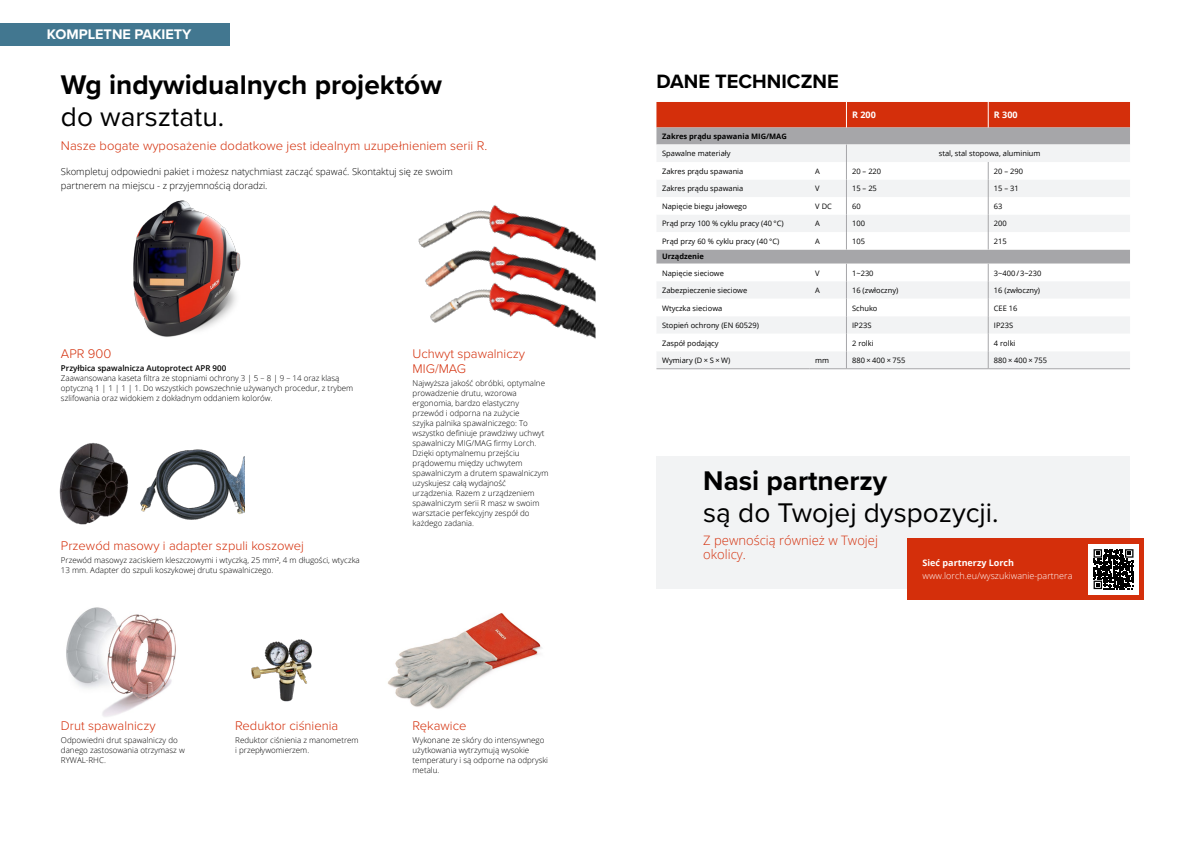
<style>
.page{position:relative;width:1191px;height:842px;background:#fff}
.page>*{position:absolute;margin:0;border:0;box-sizing:border-box;transform-origin:0 0}
.t1{font:700 28px "Proxima Nova";color:#000}
.t2{font:28px "Proxima Nova";color:#000}
.t3{font:700 20px "Proxima Nova";color:#000}
.t4{font:700 14.4px "Proxima Nova";color:#fff}
.t5{font:300 13px/15px "Proxima Nova";color:#d42f0b}
.t6{font:300 13px/14.2px "Open Sans";color:#d42f0b}
.t7{font:300 9.5px/14.2px "Open Sans";color:#000}
.t8{font:300 9px "Open Sans";color:#fff}
.t9{font:700 9px "Open Sans";color:#fff}
.t10{font:300 8px/10px "Open Sans";color:#000}
.t11{font:600 8px "Open Sans";color:#000}
.t12{font:7.5px "Open Sans";color:#000}
.t13{font:700 7.5px "Open Sans";color:#000}
</style>
<div class="page">
<img style="left:418px;top:205px;width:177px;height:134px">
<img style="left:251px;top:639px;width:62px;height:63px">
<img style="left:140px;top:449px;width:105px;height:71px">
<img style="left:59px;top:443px;width:70px;height:82px">
<img style="left:388px;top:613px;width:154px;height:96px">
<img style="left:66px;top:607px;width:110px;height:110px">
<img style="left:133px;top:200px;width:108px;height:137px">
<div style="left:656px;top:127px;width:474px;height:17px;background:#a6a6a9"></div>
<div style="left:656px;top:144px;width:474px;height:225px;background:#f2f3f4"></div>
<svg style="left:656px;top:162px;width:474px;height:189px"></svg>
<hr style="left:656px;top:369px;width:153px;height:1px;background:#a6a6a9">
<hr style="left:809px;top:369px;width:37px;height:1px;background:#a6a6a9">
<hr style="left:846px;top:369px;width:142px;height:1px;background:#a6a6a9">
<hr style="left:988px;top:369px;width:142px;height:1px;background:#a6a6a9">
<div style="left:656px;top:102px;width:474px;height:25px;background:#d42f0b"></div>
<svg style="left:988px;top:264px;width:1px;height:105px"></svg>
<svg style="left:988px;top:162px;width:1px;height:88px"></svg>
<svg style="left:846px;top:144px;width:1px;height:106px"></svg>
<svg style="left:846px;top:264px;width:1px;height:105px"></svg>
<div style="left:656px;top:456px;width:474px;height:132px;background:#f2f3f4"></div>
<div style="left:907px;top:538px;width:237px;height:62px;background:#d42f0b"></div>
<div style="left:1088px;top:544px;width:50px;height:50px;background:#fff"></div>
<svg style="left:1093px;top:549px;width:41px;height:41px"></svg>
<svg style="left:1093px;top:549px;width:40px;height:40px"></svg>
<div style="left:0;top:23px;width:230px;height:22px;background:#427790"></div>
<h3 class="t4" style="left:47px;top:23px;width:146px">KOMPLETNE PAKIETY</h3>
<h1 class="t1" style="left:61px;top:64px;width:382px">Wg indywidualnych projektów</h1>
<h1 class="t2" style="left:61px;top:96px;width:165px">do warsztatu.</h1>
<h3 class="t5" style="left:61px;top:137px;width:428px">Nasze bogate wyposażenie dodatkowe jest idealnym uzupełnieniem serii R.</h3>
<p class="t7" style="left:61px;top:164px;width:393px">Skompletuj odpowiedni pakiet i możesz natychmiast zacząć spawać. Skontaktuj się ze swoim partnerem na miejscu - z przyjemnością doradzi.</p>
<h3 class="t5" style="left:61px;top:346px;width:52px">APR 900</h3>
<p class="t11" style="left:61px;top:363px;width:167px">Przyłbica spawalnicza Autoprotect APR 900</p>
<p class="t10" style="left:61px;top:373px;width:294px">Zaawansowana kaseta filtra ze stopniami ochrony 3 | 5 – 8 | 9 – 14 oraz klasą optyczną 1 | 1 | 1 | 1. Do wszystkich powszechnie używanych procedur, z trybem szlifowania oraz widokiem z dokładnym oddaniem kolorów.</p>
<h3 class="t5" style="left:61px;top:538px;width:245px">Przewód masowy i adapter szpuli koszowej</h3>
<p class="t10" style="left:61px;top:555px;width:300px">Przewód masowyz zaciskiem kleszczowymi i wtyczką, 25 mm², 4 m długości, wtyczka<br>13 mm. Adapter do szpuli koszykowej drutu spawalniczego.</p>
<h3 class="t5" style="left:412px;top:346px;width:114px">Uchwyt spawalniczy<br>MIG/MAG</h3>
<p class="t10" style="left:412px;top:378px;width:137px">Najwyższa jakość obróbki, optymalne prowadzenie drutu, wzorowa ergonomia, bardzo elastyczny przewód i odporna na zużycie<br>szyjka palnika spawalniczego: To wszystko definiuje prawdziwy uchwyt spawalniczy MIG/MAG firmy Lorch.<br>Dzięki optymalnemu przejściu prądowemu między uchwytem spawalniczym a drutem spawalniczym uzyskujesz całą wydajność urządzenia. Razem z urządzeniem spawalniczym serii R masz w swoim warsztacie perfekcyjny zespół do każdego zadania.</p>
<h3 class="t5" style="left:61px;top:718px;width:96px">Drut spawalniczy</h3>
<p class="t10" style="left:61px;top:735px;width:125px">Odpowiedni drut spawalniczy do danego zastosowania otrzymasz w<br>RYWAL-RHC.</p>
<h3 class="t5" style="left:235px;top:718px;width:105px">Reduktor ciśnienia</h3>
<p class="t10" style="left:235px;top:735px;width:125px">Reduktor ciśnienia z manometrem i przepływomierzem.</p>
<h3 class="t5" style="left:412px;top:718px;width:55px">Rękawice</h3>
<p class="t10" style="left:412px;top:735px;width:137px">Wykonane ze skóry do intensywnego użytkowania wytrzymują wysokie temperatury i są odporne na odpryski metalu.</p>
<h2 class="t3" style="left:656px;top:66px;width:184px">DANE TECHNICZNE</h2>
<p class="t9" style="left:852px;top:108px;width:25px">R 200</p>
<p class="t9" style="left:994px;top:108px;width:25px">R 300</p>
<p class="t13" style="left:662px;top:131px;width:126px">Zakres prądu spawania MIG/MAG</p>
<p class="t12" style="left:662px;top:148px;width:70px">Spawalne materiały</p>
<p class="t12" style="left:938px;top:148px;width:103px">stal, stal stopowa, aluminium</p>
<p class="t12" style="left:662px;top:166px;width:83px">Zakres prądu spawania</p>
<p class="t12" style="left:815px;top:166px;width:6px">A</p>
<p class="t12" style="left:852px;top:166px;width:31px">20 – 220</p>
<p class="t12" style="left:994px;top:166px;width:31px">20 – 290</p>
<p class="t12" style="left:662px;top:183px;width:83px">Zakres prądu spawania</p>
<p class="t12" style="left:815px;top:183px;width:6px">V</p>
<p class="t12" style="left:852px;top:183px;width:26px">15 – 25</p>
<p class="t12" style="left:994px;top:183px;width:26px">15 – 31</p>
<p class="t12" style="left:662px;top:201px;width:86px">Napięcie biegu jałowego</p>
<p class="t12" style="left:815px;top:201px;width:18px">V DC</p>
<p class="t12" style="left:852px;top:201px;width:10px">60</p>
<p class="t12" style="left:994px;top:201px;width:10px">63</p>
<p class="t12" style="left:662px;top:218px;width:123px">Prąd przy 100 % cyklu pracy (40 °C)</p>
<p class="t12" style="left:815px;top:218px;width:6px">A</p>
<p class="t12" style="left:852px;top:218px;width:14px">100</p>
<p class="t12" style="left:994px;top:218px;width:14px">200</p>
<p class="t12" style="left:662px;top:236px;width:119px">Prąd przy 60 % cyklu pracy (40 °C)</p>
<p class="t12" style="left:815px;top:236px;width:6px">A</p>
<p class="t12" style="left:852px;top:236px;width:14px">105</p>
<p class="t12" style="left:994px;top:236px;width:14px">215</p>
<p class="t13" style="left:662px;top:251px;width:43px">Urządzenie</p>
<p class="t12" style="left:662px;top:268px;width:63px">Napięcie sieciowe</p>
<p class="t12" style="left:815px;top:268px;width:6px">V</p>
<p class="t12" style="left:852px;top:268px;width:23px">1~230</p>
<p class="t12" style="left:994px;top:268px;width:49px">3~400 /3~230</p>
<p class="t12" style="left:662px;top:285px;width:87px">Zabezpieczenie sieciowe</p>
<p class="t12" style="left:815px;top:285px;width:6px">A</p>
<p class="t12" style="left:852px;top:285px;width:48px">16 (zwłoczny)</p>
<p class="t12" style="left:994px;top:285px;width:48px">16 (zwłoczny)</p>
<p class="t12" style="left:662px;top:303px;width:62px">Wtyczka sieciowa</p>
<p class="t12" style="left:852px;top:303px;width:27px">Schuko</p>
<p class="t12" style="left:994px;top:303px;width:25px">CEE 16</p>
<p class="t12" style="left:662px;top:320px;width:98px">Stopień ochrony (EN 60529)</p>
<p class="t12" style="left:852px;top:320px;width:21px">IP23S</p>
<p class="t12" style="left:994px;top:320px;width:21px">IP23S</p>
<p class="t12" style="left:662px;top:338px;width:58px">Zaspół podający</p>
<p class="t12" style="left:852px;top:338px;width:23px">2 rolki</p>
<p class="t12" style="left:994px;top:338px;width:23px">4 rolki</p>
<p class="t12" style="left:662px;top:355px;width:70px">Wymiary (D × S × W)</p>
<p class="t12" style="left:815px;top:355px;width:15px">mm</p>
<p class="t12" style="left:852px;top:355px;width:55px">880 × 400 × 755</p>
<p class="t12" style="left:994px;top:355px;width:55px">880 × 400 × 755</p>
<h1 class="t1" style="left:703px;top:460px;width:185px">Nasi partnerzy</h1>
<h1 class="t2" style="left:703px;top:492px;width:297px">są do Twojej dyspozycji.</h1>
<h3 class="t6" style="left:703px;top:533px;width:176px">Z pewnością również w Twojej okolicy.</h3>
<p class="t9" style="left:922px;top:557px;width:93px">Sieć partnerzy Lorch</p>
<p class="t8" style="left:922px;top:570px;width:151px">www.lorch.eu/wyszukiwanie-partnera</p>
</div>
